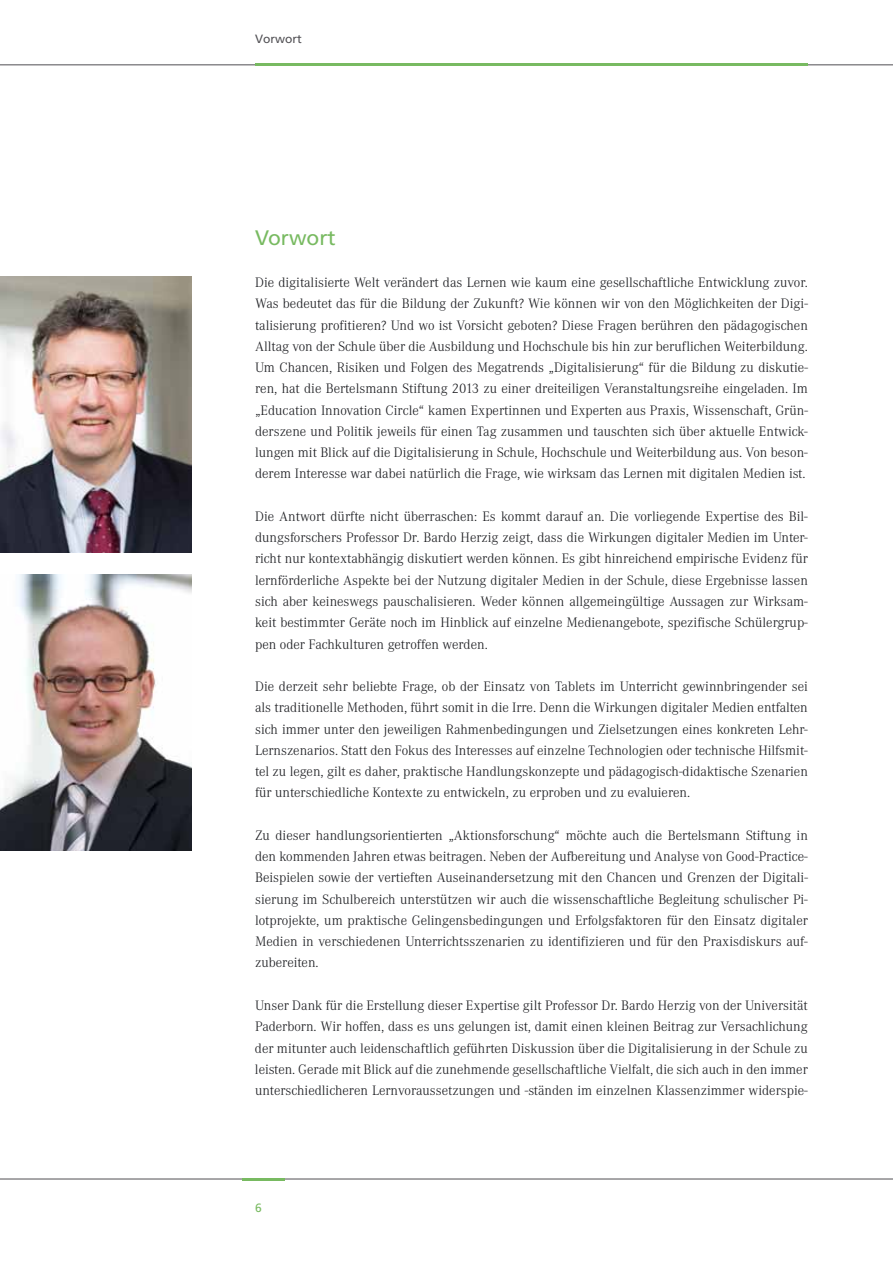
<style>
.page{position:relative;width:893px;height:1263px;background:#fff}
.page>*{position:absolute;margin:0;border:0;box-sizing:border-box;transform-origin:0 0}
.t1{font:21px "Frutiger LT Com";color:#78ba61}
.t2{font:300 14.25px/21.3px "Corporate A";color:#1b1c20;text-align:justify}
.t3{font:12px "Frutiger LT Com";color:#504f53}
.t4{font:12px "Frutiger LT Com";color:#78ba61}
</style>
<div class="page">
<hr style="left:0;top:1178px;width:893px;height:1px;background:#504f53">
<hr style="left:0;top:64px;width:893px;height:1px;background:#504f53">
<hr style="left:255px;top:64px;width:553px;height:2px;background:#78ba61">
<hr style="left:242px;top:1178px;width:43px;height:2px;background:#78ba61">
<img style="left:0;top:276px;width:191px;height:277px">
<img style="left:0;top:574px;width:191px;height:276px">
<p class="t3" style="left:255px;top:31px;width:48px">Vorwort</p>
<h1 class="t1" style="left:255px;top:225px;width:82px">Vorwort</h1>
<p class="t2" style="left:255px;top:272px;width:554px">Die digitalisierte Welt verändert das Lernen wie kaum eine gesellschaftliche Entwicklung zuvor.<br>Was bedeutet das für die Bildung der Zukunft? Wie können wir von den Möglichkeiten der Digi&shy;talisierung profitieren? Und wo ist Vorsicht geboten? Diese Fragen berühren den pädagogischen Alltag von der Schule über die Ausbildung und Hochschule bis hin zur beruflichen Weiterbildung.<br>Um Chancen, Risiken und Folgen des Megatrends „Digitalisierung“ für die Bildung zu diskutie&shy;ren, hat die Bertelsmann Stiftung 2013 zu einer dreiteiligen Veranstaltungsreihe eingeladen. Im „Education Innovation Circle“ kamen Expertinnen und Experten aus Praxis, Wissenschaft, Grün&shy;derszene und Politik jeweils für einen Tag zusammen und tauschten sich über aktuelle Entwick&shy;lungen mit Blick auf die Digitalisierung in Schule, Hochschule und Weiterbildung aus. Von beson&shy;derem Interesse war dabei natürlich die Frage, wie wirksam das Lernen mit digitalen Medien ist.</p>
<p class="t2" style="left:255px;top:506px;width:554px">Die Antwort dürfte nicht überraschen: Es kommt darauf an. Die vorliegende Expertise des Bil&shy;dungsforschers Professor Dr. Bardo Herzig zeigt, dass die Wirkungen digitaler Medien im Unter&shy;richt nur kontextabhängig diskutiert werden können. Es gibt hinreichend empirische Evidenz für lernförderliche Aspekte bei der Nutzung digitaler Medien in der Schule, diese Ergebnisse lassen sich aber keineswegs pauschalisieren. Weder können allgemeingültige Aussagen zur Wirksam&shy;keit bestimmter Geräte noch im Hinblick auf einzelne Medienangebote, spezifische Schülergrup&shy;pen oder Fachkulturen getroffen werden.</p>
<p class="t2" style="left:255px;top:676px;width:554px">Die derzeit sehr beliebte Frage, ob der Einsatz von Tablets im Unterricht gewinnbringender sei als traditionelle Methoden, führt somit in die Irre. Denn die Wirkungen digitaler Medien entfalten sich immer unter den jeweiligen Rahmenbedingungen und Zielsetzungen eines konkreten Lehr-Lernszenarios. Statt den Fokus des Interesses auf einzelne Technologien oder technische Hilfsmit&shy;tel zu legen, gilt es daher, praktische Handlungskonzepte und pädagogisch-didaktische Szenarien für unterschiedliche Kontexte zu entwickeln, zu erproben und zu evaluieren.</p>
<p class="t2" style="left:255px;top:825px;width:554px">Zu dieser handlungsorientierten „Aktionsforschung“ möchte auch die Bertelsmann Stiftung in den kommenden Jahren etwas beitragen. Neben der Aufbereitung und Analyse von Good-Practice-Beispielen sowie der vertieften Auseinandersetzung mit den Chancen und Grenzen der Digitali&shy;sierung im Schulbereich unterstützen wir auch die wissenschaftliche Begleitung schulischer Pi&shy;lotprojekte, um praktische Gelingensbedingungen und Erfolgsfaktoren für den Einsatz digitaler Medien in verschiedenen Unterrichtsszenarien zu identifizieren und für den Praxisdiskurs auf&shy;zubereiten.</p>
<p class="t2" style="left:255px;top:995px;width:554px">Unser Dank für die Erstellung dieser Expertise gilt Professor Dr. Bardo Herzig von der Universität Paderborn. Wir hoffen, dass es uns gelungen ist, damit einen kleinen Beitrag zur Versachlichung der mitunter auch leidenschaftlich geführten Diskussion über die Digitalisierung in der Schule zu leisten. Gerade mit Blick auf die zunehmende gesellschaftliche Vielfalt, die sich auch in den immer unterschiedlicheren Lernvoraussetzungen und -ständen im einzelnen Klassenzimmer widerspie-</p>
<p class="t4" style="left:255px;top:1201px;width:8px">6</p>
</div>
